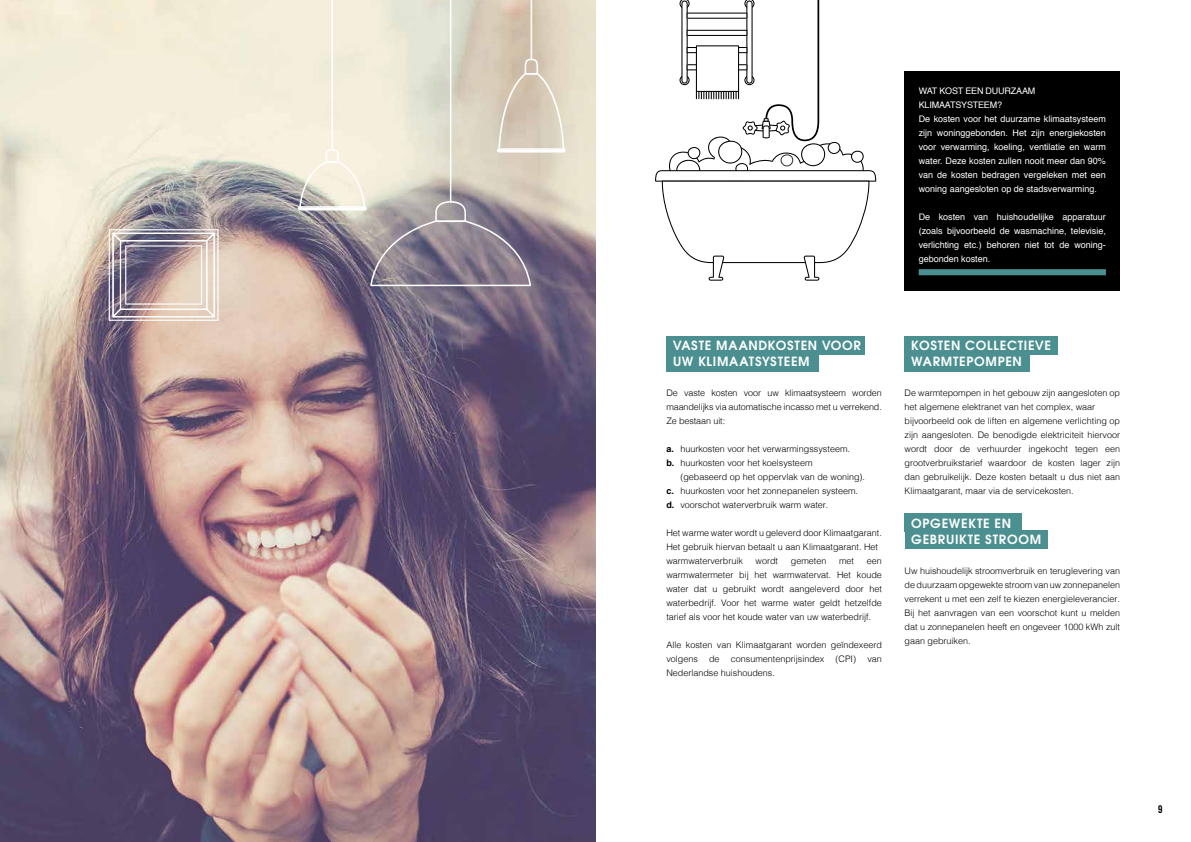
<style>
.page{position:relative;width:1191px;height:842px;background:#fff}
.page>*{position:absolute;margin:0;border:0;box-sizing:border-box;transform-origin:0 0}
.t1{font:600 14px/16px "Avant Garde ITC";letter-spacing:.05em;color:#fff}
.t2{font:11px "Bebas Neue";color:#000}
.t3{font:300 9px/14px "Helvetica";color:#000;text-align:justify}
.t4{font:9px/14px "Helvetica";color:#fff}
.s1{font-weight:700}
</style>
<div class="page">
<img style="left:0;top:0;width:595px;height:842px">
<div style="left:904px;top:71px;width:216px;height:220px;background:#000"></div>
<div style="left:918px;top:269px;width:188px;height:6px;background:#4c8f91"></div>
<div style="left:666px;top:336px;width:199px;height:19px;background:#4c8f91"></div>
<div style="left:666px;top:353px;width:153px;height:18px;background:#4c8f91"></div>
<div style="left:904px;top:336px;width:153px;height:18px;background:#4c8f91"></div>
<div style="left:904px;top:353px;width:126px;height:18px;background:#4c8f91"></div>
<div style="left:904px;top:514px;width:117px;height:18px;background:#4c8f91"></div>
<div style="left:904px;top:530px;width:143px;height:19px;background:#4c8f91"></div>
<svg style="left:655px;top:0;width:221px;height:281px"></svg>
<svg style="left:298px;top:0;width:268px;height:286px;background:#cac3ba"></svg>
<svg style="left:109px;top:229px;width:110px;height:92px;background:#b6a6a9"></svg>
<p class="t4" style="left:918px;top:85px;width:189px">WAT KOST EEN DUURZAAM KLIMAATSYSTEEM?<br>De kosten voor het duurzame klimaatsysteem zijn woninggebonden. Het zijn energiekosten voor verwarming, koeling, ventilatie en warm water. Deze kosten zullen nooit meer dan 90% van de kosten bedragen vergeleken met een woning aangesloten op de stadsverwarming.</p>
<p class="t4" style="left:918px;top:211px;width:189px;text-align:justify">De kosten van huishoudelijke apparatuur (zoals bijvoorbeeld de wasmachine, televisie, verlichting etc.) behoren niet tot de woning&shy;gebonden kosten.</p>
<h1 class="t1" style="left:673px;top:338px;width:190px">VASTE MAANDKOSTEN VOOR<br>UW KLIMAATSYSTEEM</h1>
<h1 class="t1" style="left:911px;top:338px;width:141px">KOSTEN COLLECTIEVE<br>WARMTEPOMPEN</h1>
<p class="t3" style="left:666px;top:386px;width:217px">De vaste kosten voor uw klimaatsysteem worden maandelijks via automatische incasso met u verrekend.<br>Ze bestaan uit:</p>
<p class="t3" style="left:666px;top:442px;width:185px"><span class="s1">a.</span> huurkosten voor het verwarmingssysteem. <span class="s1">b.</span> huurkosten voor het koelsysteem</p>
<p class="t3" style="left:666px;top:470px;width:200px;text-align:left;text-indent:14px">(gebaseerd op het oppervlak van de woning). <span class="s1">c.</span> huurkosten voor het zonnepanelen systeem. <span class="s1">d.</span> voorschot waterverbruik warm water.</p>
<p class="t3" style="left:666px;top:526px;width:217px;text-align:left">Het warme water wordt u geleverd door Klimaatgarant.<br>Het gebruik hiervan betaalt u aan Klimaatgarant. Het warmwaterverbruik</p>
<p class="t3" style="left:755px;top:554px;width:24px">wordt</p>
<p class="t3" style="left:791px;top:554px;width:37px">gemeten</p>
<p class="t3" style="left:839px;top:554px;width:17px">met</p>
<p class="t3" style="left:666px;top:554px;width:217px;text-indent:200px">een warmwatermeter bij het warmwatervat. Het koude water dat u gebruikt wordt aangeleverd door het waterbedrijf. Voor het warme water geldt hetzelfde tarief als voor het koude water van uw waterbedrijf.</p>
<p class="t3" style="left:666px;top:638px;width:217px">Alle kosten van Klimaatgarant worden geïndexeerd volgens de consumentenprijsindex (CPI) van Nederlandse huishoudens.</p>
<p class="t3" style="left:904px;top:386px;width:217px;text-align:left">De warmtepompen in het gebouw zijn aangesloten op het algemene elektranet van het complex, waar bijvoorbeeld ook de liften en algemene verlichting op zijn aangesloten. De benodigde elektriciteit hiervoor wordt door de verhuurder ingekocht tegen een grootverbruikstarief waardoor de kosten lager zijn dan gebruikelijk. Deze kosten betaalt u dus niet aan Klimaatgarant, maar via de servicekosten.</p>
<h1 class="t1" style="left:911px;top:515px;width:132px">OPGEWEKTE EN<br>GEBRUIKTE STROOM</h1>
<p class="t3" style="left:904px;top:564px;width:217px">Uw huishoudelijk stroomverbruik en teruglevering van de duurzaam opgewekte stroom van uw zonnepanelen verrekent u met een zelf te kiezen energieleverancier.<br>Bij het aanvragen van een voorschot kunt u melden dat u zonnepanelen heeft en ongeveer 1000 kWh zult gaan gebruiken.</p>
<p class="t2" style="left:1158px;top:803px;width:6px">9</p>
</div>
